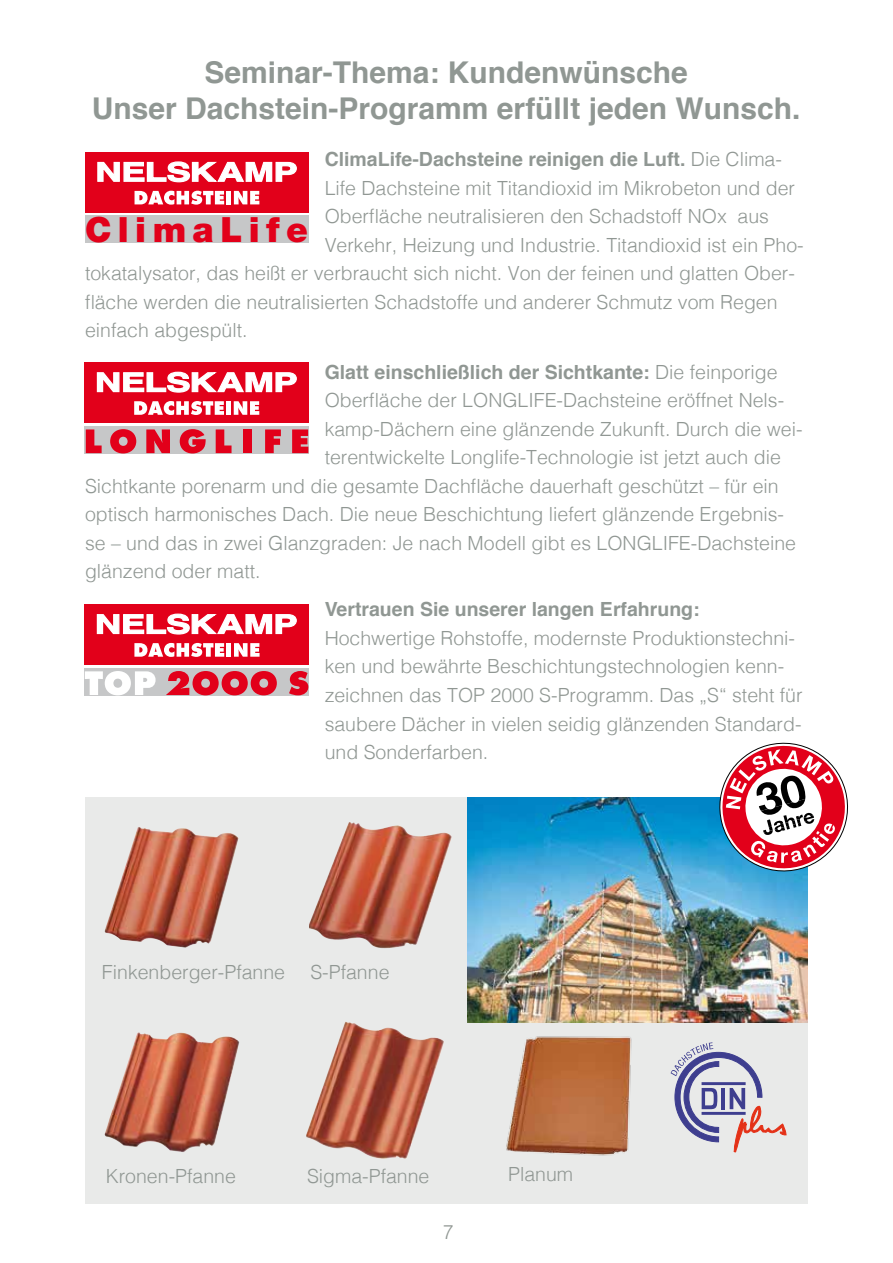
<style>
.page{position:relative;width:893px;height:1263px;background:#fff}
.page>*{position:absolute;margin:0;border:0;box-sizing:border-box;transform-origin:0 0}
.t1{font:900 34.8px "Helvetica Neue";letter-spacing:.185em;color:#e2001a}
.t2{font:700 30px/36px "Helvetica";color:#909793;text-align:center}
.t3{font:300 19.5px/28.5px "Helvetica";color:#909793}
.t4{font:700 19.5px "Helvetica";color:#909793}
.s1{font-weight:300}
</style>
<div class="page">
<svg style="left:85px;top:797px;width:722px;height:406px;background:#dcc6bf"></svg>
<img style="left:338px;top:822px;width:12px;height:29px">
<svg style="left:671px;top:1042px;width:115px;height:110px;background:#c4bece"></svg>
<img style="left:468px;top:797px;width:339px;height:225px">
<svg style="left:713px;top:742px;width:135px;height:136px"></svg>
<img style="left:327px;top:1022px;width:18px;height:53px">
<img style="left:131px;top:827px;width:7px;height:21px">
<img style="left:125px;top:1032px;width:13px;height:40px">
<div style="left:85px;top:604px;width:224px;height:61px;background:#e2001a"></div>
<svg style="left:96px;top:613px;width:201px;height:44px"></svg>
<div style="left:85px;top:668px;width:224px;height:28px;background:#c6c7c8"></div>
<svg style="left:85px;top:671px;width:71px;height:24px"></svg>
<svg style="left:166px;top:671px;width:111px;height:24px"></svg>
<svg style="left:289px;top:671px;width:19px;height:24px"></svg>
<div style="left:85px;top:362px;width:224px;height:61px;background:#e2001a"></div>
<svg style="left:96px;top:371px;width:201px;height:44px"></svg>
<div style="left:85px;top:426px;width:224px;height:28px;background:#c6c7c8"></div>
<svg style="left:86px;top:429px;width:16px;height:24px"></svg>
<svg style="left:110px;top:429px;width:26px;height:24px"></svg>
<svg style="left:146px;top:429px;width:24px;height:24px"></svg>
<svg style="left:180px;top:429px;width:26px;height:24px"></svg>
<svg style="left:216px;top:429px;width:16px;height:24px"></svg>
<div style="left:244px;top:429px;width:8px;height:24px;background:#e2001a"></div>
<svg style="left:265px;top:429px;width:16px;height:24px"></svg>
<svg style="left:292px;top:429px;width:16px;height:24px"></svg>
<svg style="left:85px;top:215px;width:224px;height:1px"></svg>
<div style="left:85px;top:152px;width:224px;height:61px;background:#e2001a"></div>
<svg style="left:97px;top:161px;width:200px;height:22px"></svg>
<svg style="left:135px;top:191px;width:89px;height:14px"></svg>
<div style="left:226px;top:191px;width:5px;height:13px;background:#fff"></div>
<svg style="left:234px;top:191px;width:25px;height:13px"></svg>
<div style="left:85px;top:216px;width:224px;height:27px;background:#c6c7c8"></div>
<img style="left:502px;top:1028px;width:136px;height:136px">
<h2 class="t2" style="left:92px;top:55px;width:710px">Seminar-Thema: Kundenwünsche<br>Unser Dachstein-Programm erfüllt jeden Wunsch.</h2>
<p class="t4" style="left:325px;top:144px;width:459px">ClimaLife-Dachsteine reinigen die Luft. <span class="s1">Die Clima-</span></p>
<p class="t3" style="left:325px;top:172px;width:472px">Life Dachsteine mit Titandioxid im Mikrobeton und der</p>
<p class="t3" style="left:325px;top:201px;width:446px">Oberfläche neutralisieren den Schadstoff NOx aus</p>
<p class="t3" style="left:325px;top:229px;width:480px">Verkehr, Heizung und Industrie. Titandioxid ist ein Pho-</p>
<p class="t3" style="left:85px;top:258px;width:711px">tokatalysator, das heißt er verbraucht sich nicht. Von der feinen und glatten Ober-</p>
<p class="t3" style="left:85px;top:286px;width:694px">fläche werden die neutralisierten Schadstoffe und anderer Schmutz vom Regen</p>
<p class="t3" style="left:85px;top:315px;width:164px">einfach abgespült.</p>
<p class="t4" style="left:325px;top:356px;width:454px">Glatt einschließlich der Sichtkante: <span class="s1">Die feinporige</span></p>
<p class="t3" style="left:325px;top:384px;width:461px">Oberfläche der LONGLIFE-Dachsteine eröffnet Nels-</p>
<p class="t3" style="left:325px;top:413px;width:479px">kamp-Dächern eine glänzende Zukunft. Durch die wei-</p>
<p class="t3" style="left:325px;top:441px;width:458px">terentwickelte Longlife-Technologie ist jetzt auch die</p>
<p class="t3" style="left:85px;top:470px;width:695px">Sichtkante porenarm und die gesamte Dachfläche dauerhaft geschützt – für ein</p>
<p class="t3" style="left:85px;top:499px;width:701px">optisch harmonisches Dach. Die neue Beschichtung liefert glänzende Ergebnis-</p>
<p class="t3" style="left:85px;top:527px;width:712px">se – und das in zwei Glanzgraden: Je nach Modell gibt es LONGLIFE-Dachsteine</p>
<p class="t3" style="left:85px;top:556px;width:177px">glänzend oder matt.</p>
<p class="t4" style="left:325px;top:594px;width:376px">Vertrauen Sie unserer langen Erfahrung:</p>
<p class="t3" style="left:325px;top:622px;width:479px">Hochwertige Rohstoffe, modernste Produktionstechni&shy;ken und bewährte Beschichtungstechnologien kenn&shy;zeichnen das TOP 2000 S-Programm. Das „S“ steht für saubere Dächer in vielen seidig glänzenden Standard&shy;und Sonderfarben.</p>
<h1 class="t1" style="left:85px;top:209px;width:224px">ClimaLife</h1>
<p class="t3" style="left:102px;top:957px;width:185px">Finkenberger-Pfanne</p>
<p class="t3" style="left:310px;top:956px;width:81px">S-Pfanne</p>
<p class="t3" style="left:106px;top:1160px;width:132px">Kronen-Pfanne</p>
<p class="t3" style="left:307px;top:1160px;width:124px">Sigma-Pfanne</p>
<p class="t3" style="left:443px;top:1216px;width:12px">7</p>
<p class="t3" style="left:508px;top:1158px;width:67px">Planum</p>
</div>
